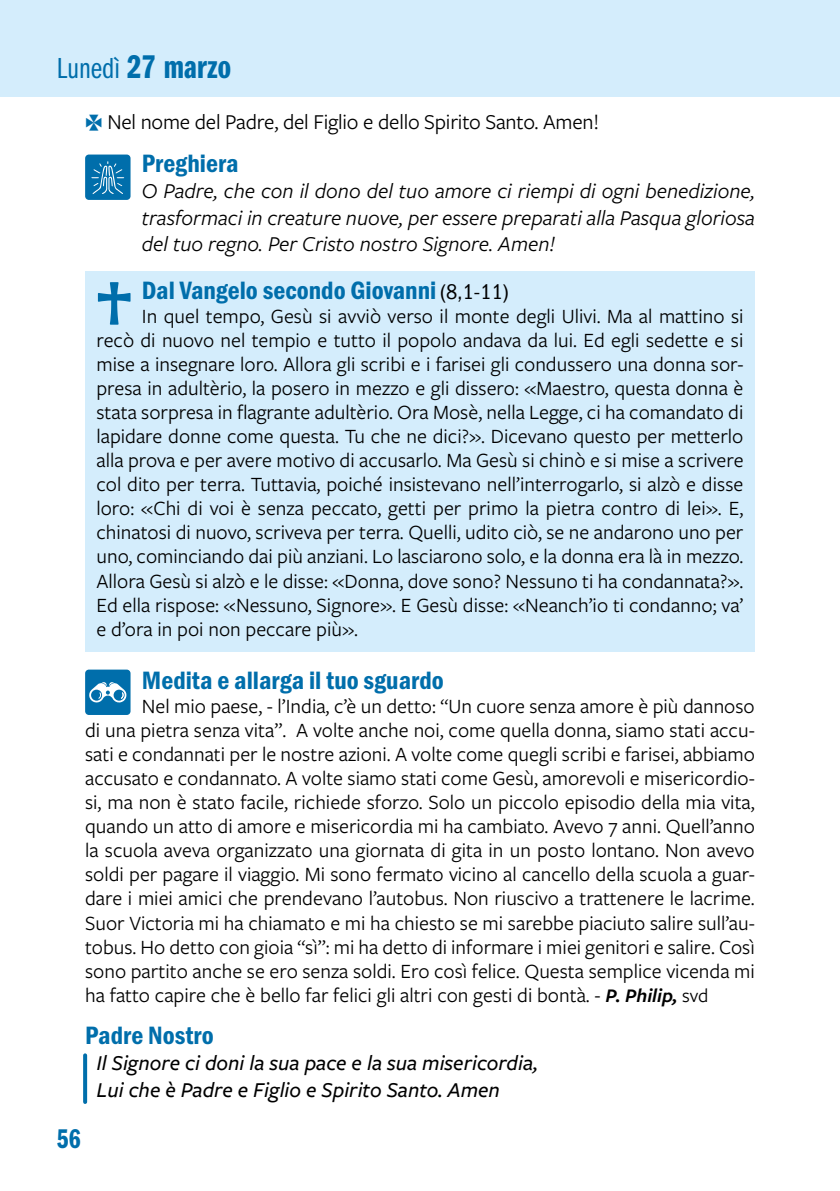
<style>
.page{position:relative;width:840px;height:1191px;background:#fff}
.page>*{position:absolute;margin:0;border:0;box-sizing:border-box;transform-origin:0 0}
.t1{font:34px "Franklin Gothic URW Com Dem";color:#006eab}
.t2{font:28px "Franklin Gothic URW Com Dem";color:#006eab}
.t3{font:26px "Franklin Gothic URW Con Dem";color:#006eab}
.t4{font:italic 22px/26.4px "Freight Sans Pro";color:#000;text-align:justify}
.t5{font:italic 500 22px/26.4px "Freight Sans Pro";color:#000}
.t6{font:22px "Freight Sans Pro";letter-spacing:-.01em;color:#000}
.t7{font:21px/24px "Freight Sans Pro";color:#000;text-align:justify}
.s1{font-family:"Franklin Gothic URW Com Boo";font-size:30px}
.s2{font-family:"Franklin Gothic URW Cond";font-size:22px;color:#000}
.s3{font-weight:600;font-style:italic;font-size:20px}
.s4{font-size:20px}
</style>
<div class="page">
<div style="left:0;top:0;width:839px;height:97px;background:#d4edfc"></div>
<hr style="left:839px;top:0;width:1px;height:97px;background:#d4edfc">
<div style="left:85px;top:271px;width:669px;height:48px;background:#d4edfc"></div>
<div style="left:85px;top:297px;width:669px;height:354px;background:#d4edfc"></div>
<svg style="left:83px;top:1055px;width:4px;height:47px"></svg>
<div style="left:85px;top:669px;width:45px;height:46px;background:#006eab;border-radius:4px"></div>
<svg style="left:89px;top:682px;width:38px;height:21px"></svg>
<div style="left:85px;top:154px;width:45px;height:46px;background:#006eab;border-radius:4px"></div>
<svg style="left:91px;top:161px;width:33px;height:33px"></svg>
<svg style="left:98px;top:282px;width:32px;height:43px"></svg>
<h1 class="t1" style="left:57px;top:43px;width:176px"><span class="s1">Lunedì</span> 27 marzo</h1>
<p class="t6" style="left:85px;top:107px;width:515px"><sub>✠</sub> Nel nome del Padre, del Figlio e dello Spirito Santo. Amen!</p>
<p class="t3" style="left:142px;top:146px;width:98px">Preghiera</p>
<p class="t4" style="left:142px;top:177px;width:614px">O Padre, che con il dono del tuo amore ci riempi di ogni benedizione, trasformaci in creature nuove, per essere preparati alla Pasqua gloriosa del tuo regno. Per Cristo nostro Signore. Amen!</p>
<p class="t3" style="left:142px;top:273px;width:367px">Dal Vangelo secondo Giovanni <span class="s2">(8,1-11)</span></p>
<p class="t7" style="left:96px;top:304px;width:648px;text-indent:45px">In quel tempo, Gesù si avviò verso il monte degli Ulivi. Ma al mattino si recò di nuovo nel tempio e tutto il popolo andava da lui. Ed egli sedette e si mise a insegnare loro. Allora gli scribi e i farisei gli condussero una donna sor&shy;presa in adultèrio, la posero in mezzo e gli dissero: «Maestro, questa donna è stata sorpresa in flagrante adultèrio. Ora Mosè, nella Legge, ci ha comandato di lapidare donne come questa. Tu che ne dici?». Dicevano questo per metterlo alla prova e per avere motivo di accusarlo. Ma Gesù si chinò e si mise a scrivere col dito per terra. Tuttavia, poiché insistevano nell’interrogarlo, si alzò e disse loro: «Chi di voi è senza peccato, getti per primo la pietra contro di lei». E, chinatosi di nuovo, scriveva per terra. Quelli, udito ciò, se ne andarono uno per uno, cominciando dai più anziani. Lo lasciarono solo, e la donna era là in mezzo.<br>Allora Gesù si alzò e le disse: «Donna, dove sono? Nessuno ti ha condannata?».<br>Ed ella rispose: «Nessuno, Signore». E Gesù disse: «Neanch’io ti condanno; va’ e d’ora in poi non peccare più».</p>
<p class="t3" style="left:142px;top:663px;width:303px">Medita e allarga il tuo sguardo</p>
<p class="t7" style="left:85px;top:693px;width:671px;text-indent:57px">Nel mio paese, - l’India, c’è un detto: “Un cuore senza amore è più dannoso di una pietra senza vita”. A volte anche noi, come quella donna, siamo stati accu&shy;sati e condannati per le nostre azioni. A volte come quegli scribi e farisei, abbiamo accusato e condannato. A volte siamo stati come Gesù, amorevoli e misericordio&shy;si, ma non è stato facile, richiede sforzo. Solo un piccolo episodio della mia vita, quando un atto di amore e misericordia mi ha cambiato. Avevo 7 anni. Quell’anno la scuola aveva organizzato una giornata di gita in un posto lontano. Non avevo soldi per pagare il viaggio. Mi sono fermato vicino al cancello della scuola a guar&shy;dare i miei amici che prendevano l’autobus. Non riuscivo a trattenere le lacrime.<br>Suor Victoria mi ha chiamato e mi ha chiesto se mi sarebbe piaciuto salire sull’au&shy;tobus. Ho detto con gioia “sì”: mi ha detto di informare i miei genitori e salire. Così sono partito anche se ero senza soldi. Ero così felice. Questa semplice vicenda mi ha fatto capire che è bello far felici gli altri con gesti di bontà. - <span class="s3">P. Philip,</span> <span class="s4">svd</span></p>
<p class="t3" style="left:85px;top:1018px;width:130px">Padre Nostro</p>
<p class="t5" style="left:96px;top:1049px;width:443px">Il Signore ci doni la sua pace e la sua misericordia,<br>Lui che è Padre e Figlio e Spirito Santo. Amen</p>
<h2 class="t2" style="left:57px;top:1119px;width:25px">56</h2>
</div>
